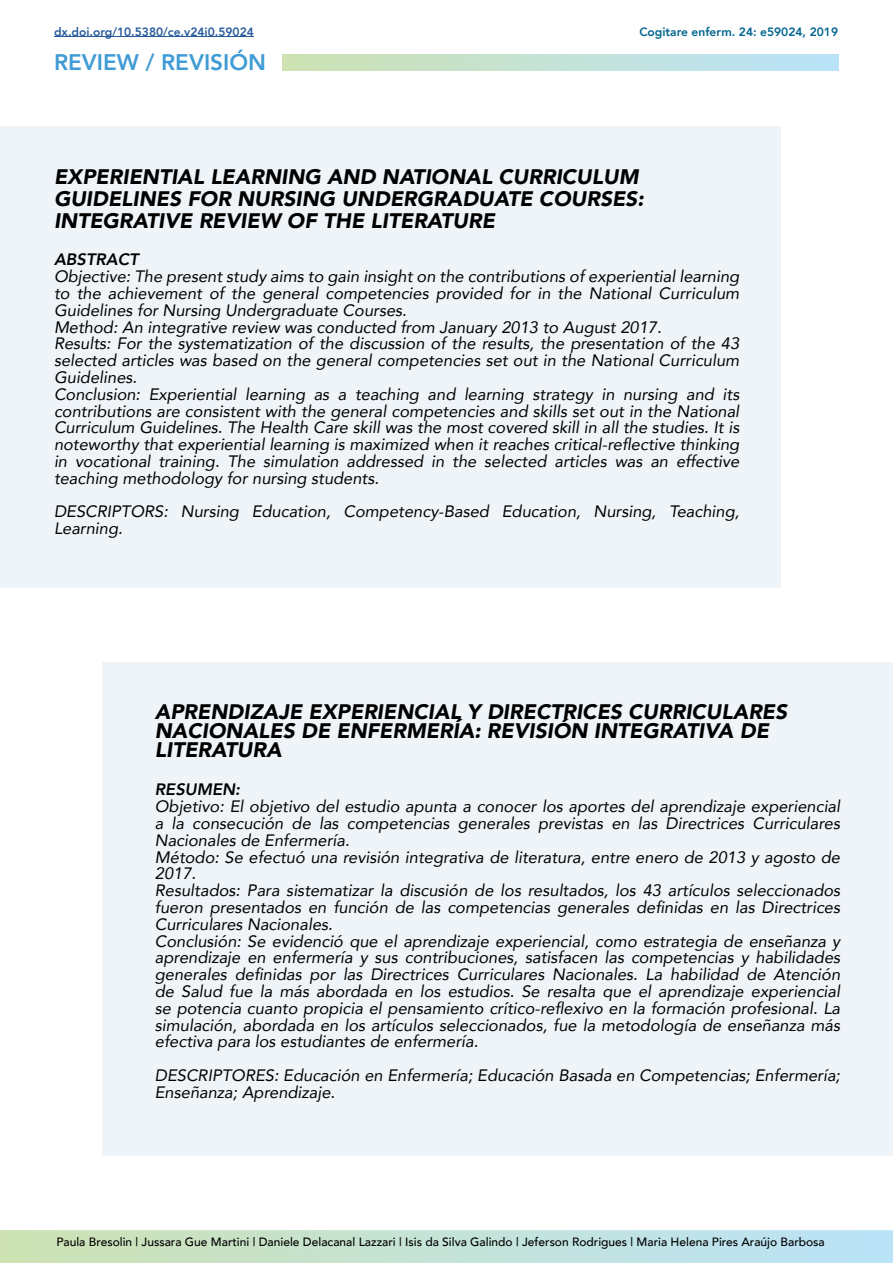
<style>
.page{position:relative;width:893px;height:1263px;background:#fff}
.page>*{position:absolute;margin:0;border:0;box-sizing:border-box;transform-origin:0 0}
.t1{font:800 22.5px "Avenir";color:#409cd4}
.t2{font:italic 900 21px/22.2px "Avenir";color:#000}
.t3{font:italic 16.5px/16.8px "Avenir";color:#000}
.t4{font:italic 800 16.5px "Avenir";color:#000}
.t5{font:500 12px "Avenir";color:#000}
.t6{font:800 12px "Avenir";color:#275b9b}
.t7{font:800 12px "Avenir";color:#00658f}
</style>
<div class="page">
<div style="left:0;top:126px;width:781px;height:462px;background:#eff4f9"></div>
<div style="left:102px;top:662px;width:791px;height:494px;background:#eff4f9"></div>
<svg style="left:0;top:1230px;width:893px;height:33px;background:#c4e2d6"></svg>
<div style="left:282px;top:54px;width:557px;height:17px;background:linear-gradient(to right,#cee2b3,#bae3fb)"></div>
<hr style="left:54px;top:36px;width:200px;height:1px;background:#275b9b">
<p class="t6" style="left:54px;top:22px;width:201px">dx.doi.org/10.5380/ce.v24i0.59024</p>
<p class="t7" style="left:639px;top:22px;width:200px">Cogitare enferm. 24: e59024, 2019</p>
<h1 class="t1" style="left:54px;top:45px;width:214px">REVIEW / REVISIÓN</h1>
<p class="t2" style="left:54px;top:165px;width:591px">EXPERIENTIAL LEARNING AND NATIONAL CURRICULUM<br>GUIDELINES FOR NURSING UNDERGRADUATE COURSES:<br>INTEGRATIVE REVIEW OF THE LITERATURE</p>
<p class="t4" style="left:54px;top:250px;width:86px">ABSTRACT</p>
<p class="t3" style="left:54px;top:268px;width:687px">Objective: The present study aims to gain insight on the contributions of experiential learning to the achievement of the general competencies provided for in the National Curriculum Guidelines for Nursing Undergraduate Courses.<br>Method: An integrative review was conducted from January 2013 to August 2017.<br>Results: For the systematization of the discussion of the results, the presentation of the 43 selected articles was based on the general competencies set out in the National Curriculum Guidelines.<br>Conclusion: Experiential learning as a teaching and learning strategy in nursing and its contributions are consistent with the general competencies and skills set out in the National Curriculum Guidelines. The Health Care skill was the most covered skill in all the studies. It is noteworthy that experiential learning is maximized when it reaches critical-reflective thinking in vocational training. The simulation addressed in the selected articles was an effective teaching methodology for nursing students.</p>
<p class="t3" style="left:54px;top:503px;width:687px">DESCRIPTORS: Nursing Education, Competency-Based Education, Nursing, Teaching,<br>Learning.</p>
<p class="t2" style="left:155px;top:701px;width:634px;line-height:19.2px">APRENDIZAJE EXPERIENCIAL Y DIRECTRICES CURRICULARES<br>NACIONALES DE ENFERMERÍA: REVISIÓN INTEGRATIVA DE<br>LITERATURA</p>
<p class="t4" style="left:155px;top:780px;width:87px">RESUMEN:</p>
<p class="t3" style="left:155px;top:798px;width:687px">Objetivo: El objetivo del estudio apunta a conocer los aportes del aprendizaje experiencial a la consecución de las competencias generales previstas en las Directrices Curriculares Nacionales de Enfermería.<br>Método: Se efectuó una revisión integrativa de literatura, entre enero de 2013 y agosto de 2017.<br>Resultados: Para sistematizar la discusión de los resultados, los 43 artículos seleccionados fueron presentados en función de las competencias generales definidas en las Directrices Curriculares Nacionales.<br>Conclusión: Se evidenció que el aprendizaje experiencial, como estrategia de enseñanza y aprendizaje en enfermería y sus contribuciones, satisfacen las competencias y habilidades generales definidas por las Directrices Curriculares Nacionales. La habilidad de Atención de Salud fue la más abordada en los estudios. Se resalta que el aprendizaje experiencial se potencia cuanto propicia el pensamiento crítico-reflexivo en la formación profesional. La simulación, abordada en los artículos seleccionados, fue la metodología de enseñanza más efectiva para los estudiantes de enfermería.</p>
<p class="t3" style="left:155px;top:1067px;width:687px">DESCRIPTORES: Educación en Enfermería; Educación Basada en Competencias; Enfermería;<br>Enseñanza; Aprendizaje.</p>
<p class="t5" style="left:56px;top:1232px;width:770px">Paula Bresolin | Jussara Gue Martini | Daniele Delacanal Lazzari | Isis da Silva Galindo | Jeferson Rodrigues | Maria Helena Pires Araújo Barbosa</p>
</div>
